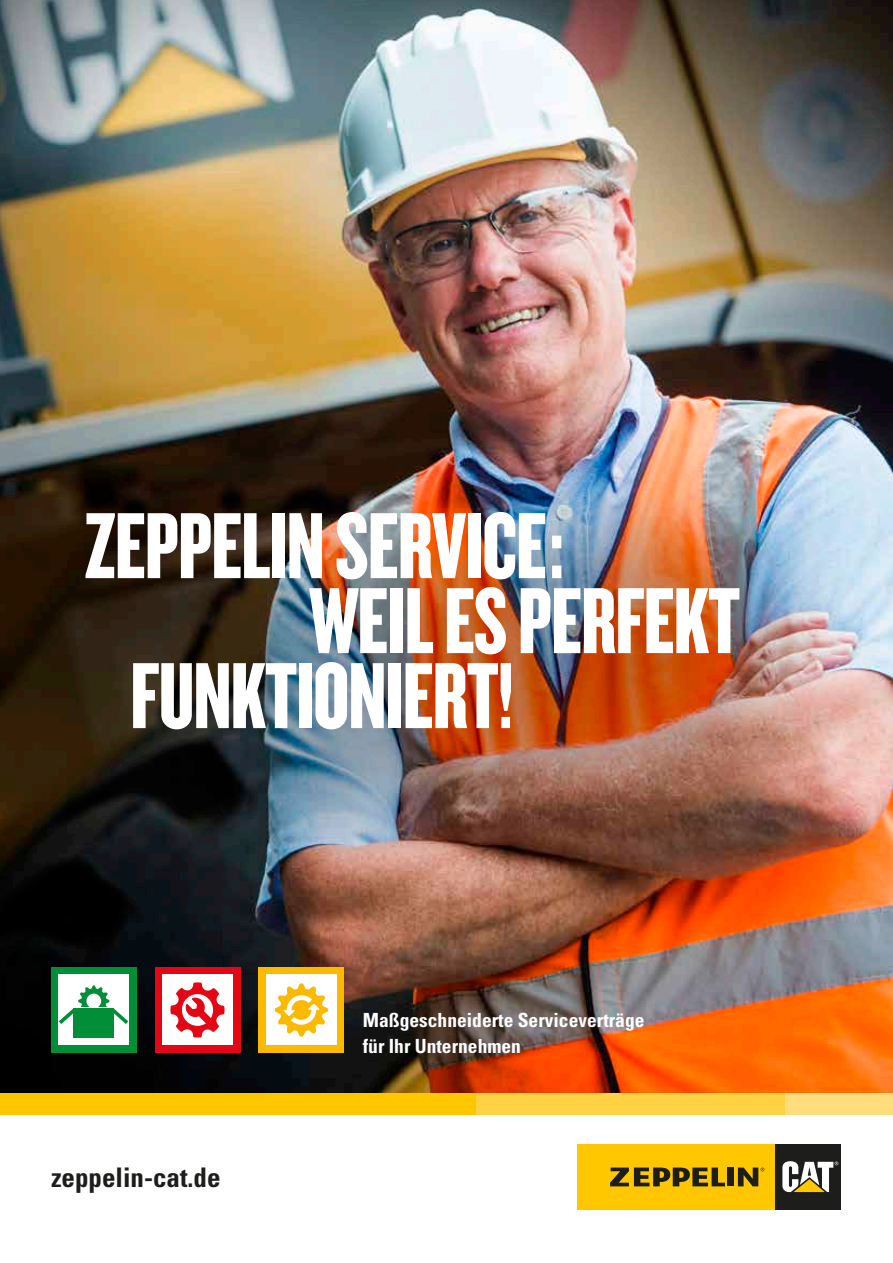
<style>
.page{position:relative;width:893px;height:1263px;background:#fff}
.page>*{position:absolute;margin:0;border:0;box-sizing:border-box;transform-origin:0 0}
.t1{font:97.5px "Knockout HTF68 Full Featherwt";letter-spacing:-.01em;color:#fff}
.t2{font:700 condensed 27px "Univers LT Std";color:#1d1d1b}
.t3{font:700 condensed 19.5px/25.5px "Univers LT Std";color:#fff}
</style>
<div class="page">
<img style="left:0;top:0;width:893px;height:1093px">
<div style="left:0;top:1093px;width:893px;height:21px;background:#fec700"></div>
<div style="left:477px;top:1093px;width:416px;height:21px;background:#ffd244"></div>
<div style="left:785px;top:1093px;width:108px;height:21px;background:#ffdd7d"></div>
<div style="left:577px;top:1144px;width:198px;height:66px;background:#fec700"></div>
<div style="left:775px;top:1144px;width:66px;height:66px;background:#1d1d1b"></div>
<svg style="left:782px;top:1161px;width:56px;height:31px"></svg>
<svg style="left:738px;top:1167px;width:26px;height:19px"></svg>
<svg style="left:610px;top:1167px;width:115px;height:19px"></svg>
<div style="left:727px;top:1167px;width:7px;height:19px;background:#1d1d1b"></div>
<div style="left:259px;top:967px;width:85px;height:85px;background:#fbba00"></div>
<div style="left:266px;top:974px;width:71px;height:71px;background:#fff"></div>
<svg style="left:275px;top:983px;width:53px;height:53px"></svg>
<div style="left:51px;top:967px;width:85px;height:85px;background:#008e36"></div>
<div style="left:58px;top:974px;width:71px;height:71px;background:#fff"></div>
<div style="left:73px;top:1008px;width:41px;height:30px;background:#008e36"></div>
<svg style="left:59px;top:985px;width:69px;height:39px"></svg>
<div style="left:155px;top:967px;width:85px;height:85px;background:#e30614"></div>
<div style="left:162px;top:974px;width:71px;height:71px;background:#fff"></div>
<svg style="left:170px;top:982px;width:55px;height:55px"></svg>
<h1 class="t1" style="left:85px;top:496px;width:480px">ZEPPELIN SERVICE:</h1>
<h1 class="t1" style="left:309px;top:571px;width:432px">WEIL ES PERFEKT</h1>
<h1 class="t1" style="left:130px;top:646px;width:385px">FUNKTIONIERT!</h1>
<h2 class="t2" style="left:51px;top:1160px;width:171px">zeppelin-cat.de</h2>
<p class="t3" style="left:363px;top:1007px;width:283px">Maßgeschneiderte Serviceverträge für Ihr Unternehmen</p>
</div>
